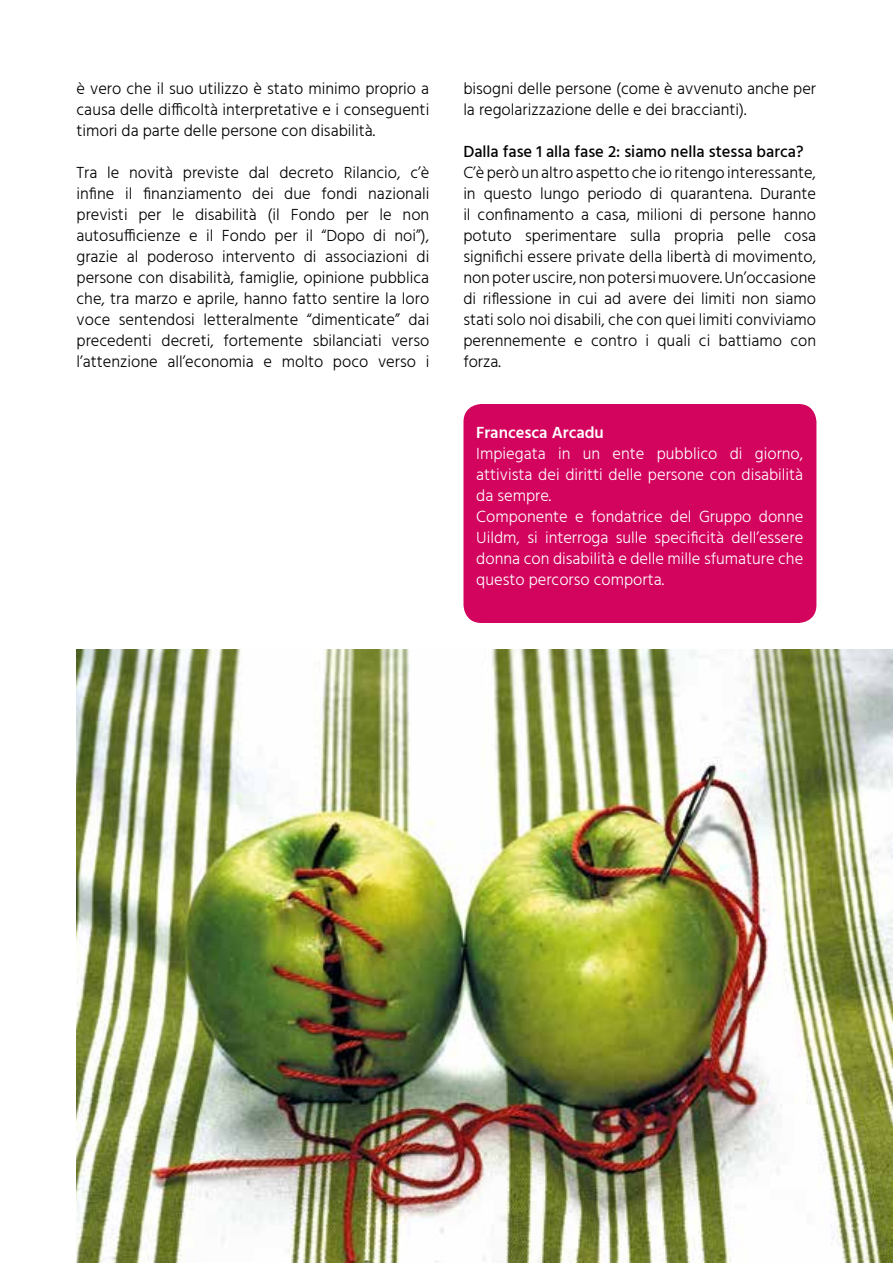
<style>
.page{position:relative;width:893px;height:1263px;background:#fff}
.page>*{position:absolute;margin:0;border:0;box-sizing:border-box;transform-origin:0 0}
.t1{font:300 16.5px/21px "Hind";color:#000;text-align:justify}
.t2{font:300 16.5px/21px "Hind";color:#fff}
.t3{font:500 16.5px "Hind";color:#000}
.t4{font:600 16.5px "Hind";color:#fff}
</style>
<div class="page">
<div style="left:463px;top:404px;width:353px;height:219px;background:#d3045e;border-radius:18px"></div>
<img style="left:77px;top:649px;width:816px;height:614px">
<p class="t1" style="left:77px;top:79px;width:354px">è vero che il suo utilizzo è stato minimo proprio a causa delle difficoltà interpretative e i conseguenti timori da parte delle persone con disabilità.</p>
<p class="t1" style="left:77px;top:163px;width:354px">Tra le novità previste dal decreto Rilancio, c’è infine il finanziamento dei due fondi nazionali previsti per le disabilità (il Fondo per le non autosufficienze e il Fondo per il “Dopo di noi”), grazie al poderoso intervento di associazioni di persone con disabilità, famiglie, opinione pubblica che, tra marzo e aprile, hanno fatto sentire la loro voce sentendosi letteralmente “dimenticate” dai precedenti decreti, fortemente sbilanciati verso l’attenzione all’economia e molto poco verso i</p>
<p class="t1" style="left:463px;top:79px;width:354px">bisogni delle persone (come è avvenuto anche per la regolarizzazione delle e dei braccianti).</p>
<p class="t3" style="left:463px;top:140px;width:342px">Dalla fase 1 alla fase 2: siamo nella stessa barca?</p>
<p class="t1" style="left:463px;top:163px;width:354px">C’è però un altro aspetto che io ritengo interessante, in questo lungo periodo di quarantena. Durante il confinamento a casa, milioni di persone hanno potuto sperimentare sulla propria pelle cosa significhi essere private della libertà di movimento, non poter uscire, non potersi muovere. Un’occasione di riflessione in cui ad avere dei limiti non siamo stati solo noi disabili, che con quei limiti conviviamo perennemente e contro i quali ci battiamo con forza.</p>
<p class="t4" style="left:476px;top:421px;width:129px">Francesca Arcadu</p>
<p class="t2" style="left:476px;top:444px;width:329px">Impiegata in un ente pubblico di giorno, attivista dei diritti delle persone con disabilità da sempre.<br>Componente e fondatrice del Gruppo donne Uildm, si interroga sulle specificità dell’essere donna con disabilità e delle mille sfumature che questo percorso comporta.</p>
</div>
